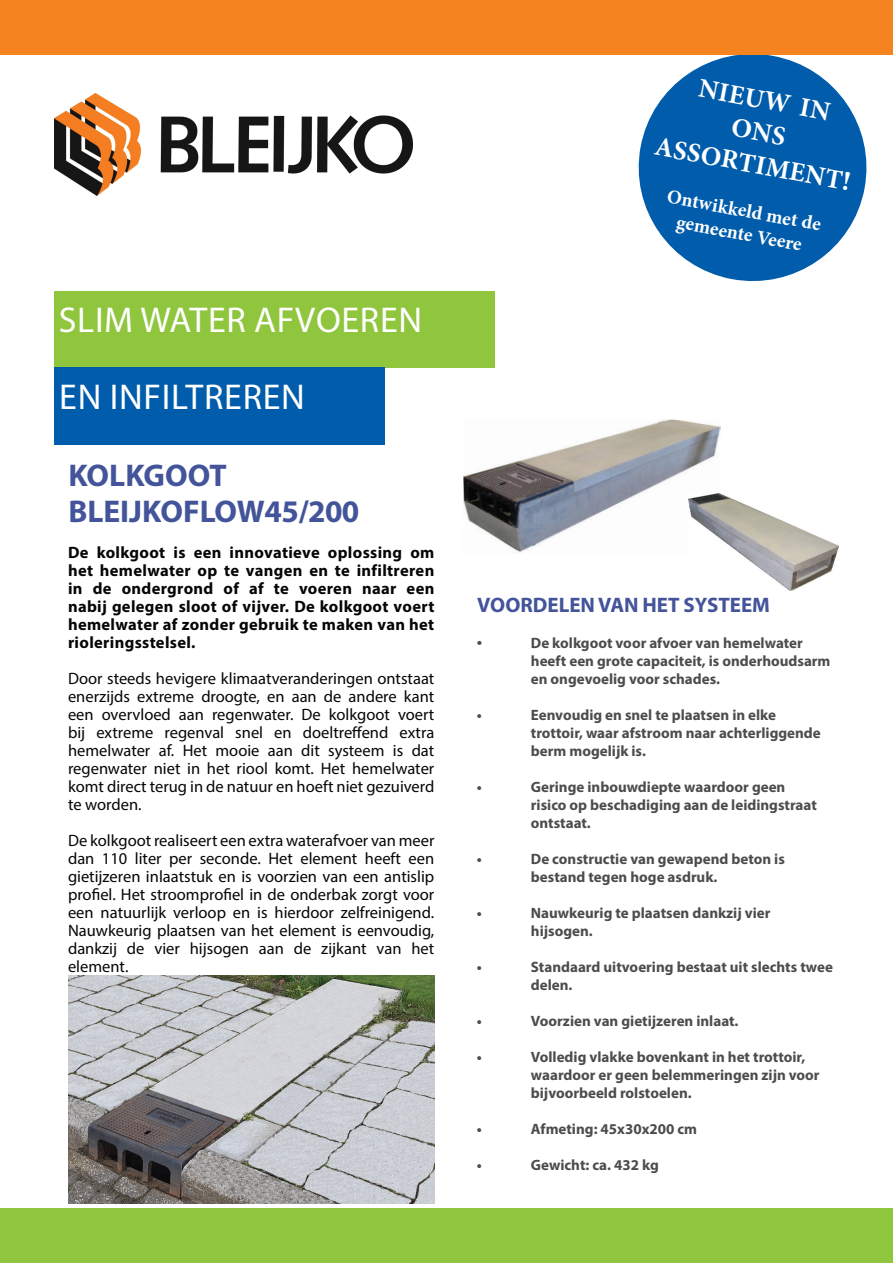
<style>
.page{position:relative;width:893px;height:1263px;background:#fff}
.page>*{position:absolute;margin:0;border:0;box-sizing:border-box;transform-origin:0 0}
.t1{font:36px "Myriad Pro";letter-spacing:.02em;color:#fff}
.t2{font:700 31.5px/36px "Myriad Pro";color:#43549a}
.t3{font:700 27px/32.4px "Minion Pro";color:#fff;text-align:center}
.t4{font:700 21px "Myriad Pro";color:#43549a}
.t5{font:700 19.5px/23.4px "Minion Pro";color:#fff;text-align:center}
.t6{font:19.5px "Myriad Pro";color:#4b4c4d}
.t7{font:16.5px/18px "Myriad Pro";color:#050605;text-align:justify}
.t8{font:700 16.5px/18px "Myriad Pro";letter-spacing:.02em;color:#050605;text-align:justify}
.t9{font:700 15px/18px "Myriad Pro";color:#4b4c4d}
</style>
<div class="page">
<img style="left:463px;top:419px;width:258px;height:134px">
<img style="left:689px;top:493px;width:150px;height:98px">
<div style="left:54px;top:291px;width:440px;height:77px;background:#8fc63e"></div>
<div style="left:54px;top:368px;width:331px;height:77px;background:#015dab"></div>
<img style="left:54px;top:94px;width:359px;height:101px">
<svg style="left:629px;top:54px;width:247px;height:227px;fill:#015dab"></svg>
<div style="left:0;top:1209px;width:893px;height:54px;background:#8fc63e"></div>
<div style="left:0;top:0;width:893px;height:54px;background:#f58320"></div>
<img style="left:68px;top:976px;width:366px;height:227px">
<h1 class="t1" style="left:59px;top:298px;width:341px">Slim water afvoeren</h1>
<h1 class="t1" style="left:59px;top:374px;width:223px">En infiltreren</h1>
<h2 class="t2" style="left:68px;top:456px;width:292px">kolkgoot<br>BleijkoFlow45/200</h2>
<p class="t8" style="left:68px;top:543px;width:368px">De kolkgoot is een innovatieve oplossing om het hemelwater op te vangen en te infiltreren in de ondergrond of af te voeren naar een nabij gelegen sloot of vijver. De kolkgoot voert hemelwater af zonder gebruik te maken van het rioleringsstelsel.</p>
<p class="t7" style="left:68px;top:669px;width:368px">Door steeds hevigere klimaatveranderingen ontstaat enerzijds extreme droogte, en aan de andere kant een overvloed aan regenwater. De kolkgoot voert bij extreme regenval snel en doeltreffend extra hemelwater af. Het mooie aan dit systeem is dat regenwater niet in het riool komt. Het hemelwater komt direct terug in de natuur en hoeft niet gezuiverd te worden.</p>
<p class="t7" style="left:68px;top:831px;width:368px">De kolkgoot realiseert een extra waterafvoer van meer dan 110 liter per seconde. Het element heeft een gietijzeren inlaatstuk en is voorzien van een antislip profiel. Het stroomprofiel in de onderbak zorgt voor een natuurlijk verloop en is hierdoor zelfreinigend.<br>Nauwkeurig plaatsen van het element is eenvoudig, dankzij de vier hijsogen aan de zijkant van het element.</p>
<h3 class="t3" style="left:669px;top:66px;width:200px;rotate:10deg">Nieuw in<br>ons assortimen t!</h3>
<p class="t5" style="left:670px;top:184px;width:161px;rotate:11deg">Ontwikkeld metde gemeente Veere</p>
<p class="t4" style="left:477px;top:591px;width:294px">Voordelen van het systeem</p>
<p class="t6" style="left:477px;top:629px;width:7px">•</p>
<p class="t9" style="left:531px;top:633px;width:301px">De kolkgoot voor afvoer van hemelwater heeft een grote capaciteit, is onderhoudsarm en ongevoelig voor schades.</p>
<p class="t9" style="left:477px;top:705px;width:7px">•</p>
<p class="t9" style="left:531px;top:705px;width:291px">Eenvoudig en snel te plaatsen in elke trottoir, waar afstroom naar achterliggende berm mogelijk is.</p>
<p class="t9" style="left:477px;top:777px;width:7px">•</p>
<p class="t9" style="left:531px;top:777px;width:287px">Geringe inbouwdiepte waardoor geen risico op beschadiging aan de leidingstraat ontstaat.</p>
<p class="t9" style="left:477px;top:849px;width:7px">•</p>
<p class="t9" style="left:531px;top:849px;width:255px">De constructie van gewapend beton is bestand tegen hoge asdruk.</p>
<p class="t9" style="left:477px;top:903px;width:7px">•</p>
<p class="t9" style="left:531px;top:903px;width:241px">Nauwkeurig te plaatsen dankzij vier hijsogen.</p>
<p class="t9" style="left:477px;top:957px;width:7px">•</p>
<p class="t9" style="left:531px;top:957px;width:303px">Standaard uitvoering bestaat uit slechts twee delen.</p>
<p class="t9" style="left:477px;top:1011px;width:7px">•</p>
<p class="t9" style="left:531px;top:1011px;width:209px">Voorzien van gietijzeren inlaat.</p>
<p class="t9" style="left:477px;top:1047px;width:7px">•</p>
<p class="t9" style="left:531px;top:1047px;width:290px">Volledig vlakke bovenkant in het trottoir, waardoor er geen belemmeringen zijn voor bijvoorbeeld rolstoelen.</p>
<p class="t9" style="left:477px;top:1119px;width:7px">•</p>
<p class="t9" style="left:531px;top:1119px;width:168px">Afmeting: 45x30x200 cm</p>
<p class="t9" style="left:477px;top:1155px;width:7px">•</p>
<p class="t9" style="left:531px;top:1155px;width:129px">Gewicht: ca. 432 kg</p>
</div>
